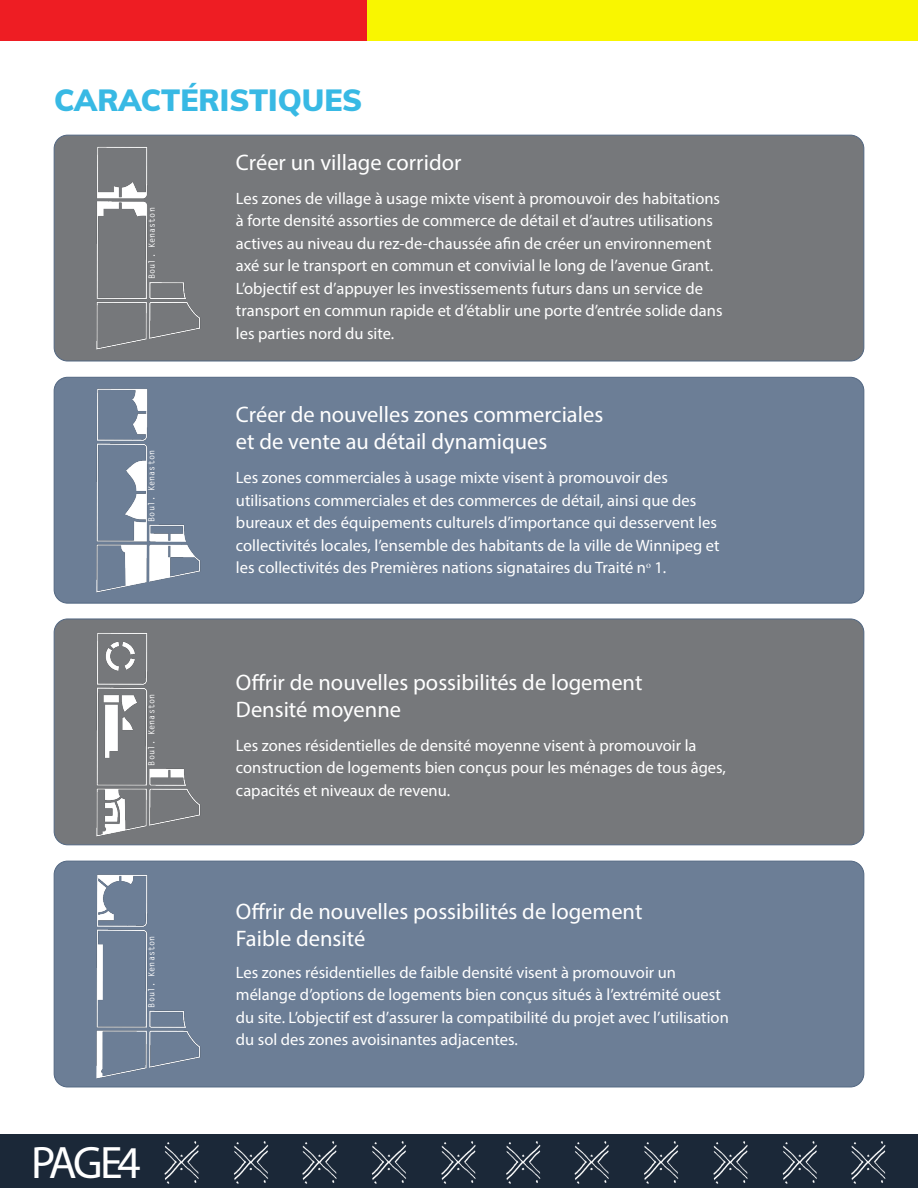
<style>
.page{position:relative;width:918px;height:1188px;background:#fff}
.page>*{position:absolute;margin:0;border:0;box-sizing:border-box;transform-origin:0 0}
.t1{font:45.75px "Myriad Pro";color:#fff}
.t2{font:900 30px "Muli";color:#38b9e4}
.t3{font:22.5px/27px "Myriad Pro";color:#fff}
.t4{font:16.5px/22.5px "Myriad Pro";color:#fff}
.t5{font:700 8.55px "Letter Gothic Std";color:#fff}
</style>
<div class="page">
<div style="left:0;top:0;width:367px;height:40px;background:#ee1d23"></div>
<div style="left:367px;top:0;width:551px;height:40px;background:#f9f600"></div>
<div style="left:0;top:1134px;width:918px;height:54px;background:#1b2838"></div>
<img style="left:164px;top:1141px;width:312px;height:43px">
<img style="left:506px;top:1141px;width:380px;height:43px">
<div style="left:54px;top:135px;width:810px;height:226px;background:#76787b;border-radius:14px"></div>
<div style="left:54px;top:619px;width:810px;height:226px;background:#76787b;border-radius:14px"></div>
<div style="left:54px;top:377px;width:810px;height:226px;background:#6c7e96;border-radius:14px"></div>
<div style="left:54px;top:861px;width:810px;height:226px;background:#6c7e96;border-radius:14px"></div>
<img style="left:78px;top:376px;width:141px;height:228px">
<img style="left:78px;top:633px;width:141px;height:213px">
<img style="left:78px;top:875px;width:141px;height:213px">
<img style="left:78px;top:134px;width:141px;height:228px">
<p class="t2" style="left:54px;top:78px;width:310px">CARACTÉRISTIQUES</p>
<p class="t5" style="left:146px;top:279px;width:73px;rotate:-90deg">Boul. Kenaston</p>
<p class="t5" style="left:146px;top:522px;width:73px;rotate:-90deg">Boul. Kenaston</p>
<p class="t5" style="left:146px;top:766px;width:73px;rotate:-90deg">Boul. Kenaston</p>
<p class="t5" style="left:146px;top:1008px;width:73px;rotate:-90deg">Boul. Kenaston</p>
<p class="t1" style="left:31px;top:1134px;width:111px">PAGE 4</p>
<p class="t3" style="left:236px;top:149px;width:227px">Créer un village corridor</p>
<p class="t4" style="left:236px;top:187px;width:488px">Les zones de village à usage mixte visent à promouvoir des habitations à forte densité assorties de commerce de détail et d’autres utilisations actives au niveau du rez-de-chaussée afin de créer un environnement axé sur le transport en commun et convivial le long de l’avenue Grant.<br>L’objectif est d’appuyer les investissements futurs dans un service de transport en commun rapide et d’établir une porte d’entrée solide dans les parties nord du site.</p>
<p class="t3" style="left:236px;top:401px;width:369px">Créer de nouvelles zones commerciales et de vente au détail dynamiques</p>
<p class="t4" style="left:236px;top:466px;width:485px">Les zones commerciales à usage mixte visent à promouvoir des utilisations commerciales et des commerces de détail, ainsi que des bureaux et des équipements culturels d’importance qui desservent les collectivités locales, l’ensemble des habitants de la ville de Winnipeg et les collectivités des Premières nations signataires du Traité n<sup>o</sup> 1.</p>
<p class="t3" style="left:236px;top:669px;width:408px">Offrir de nouvelles possibilités de logement<br>Densité moyenne</p>
<p class="t4" style="left:236px;top:734px;width:492px">Les zones résidentielles de densité moyenne visent à promouvoir la construction de logements bien conçus pour les ménages de tous âges, capacités et niveaux de revenu.</p>
<p class="t3" style="left:236px;top:897px;width:408px">Offrir de nouvelles possibilités de logement</p>
<p class="t3" style="left:236px;top:924px;width:131px">Faible densité</p>
<p class="t4" style="left:236px;top:961px;width:494px">Les zones résidentielles de faible densité visent à promouvoir un mélange d’options de logements bien conçus situés à l’extrémité ouest du site. L’objectif est d’assurer la compatibilité du projet avec l’utilisation du sol des zones avoisinantes adjacentes.</p>
</div>
